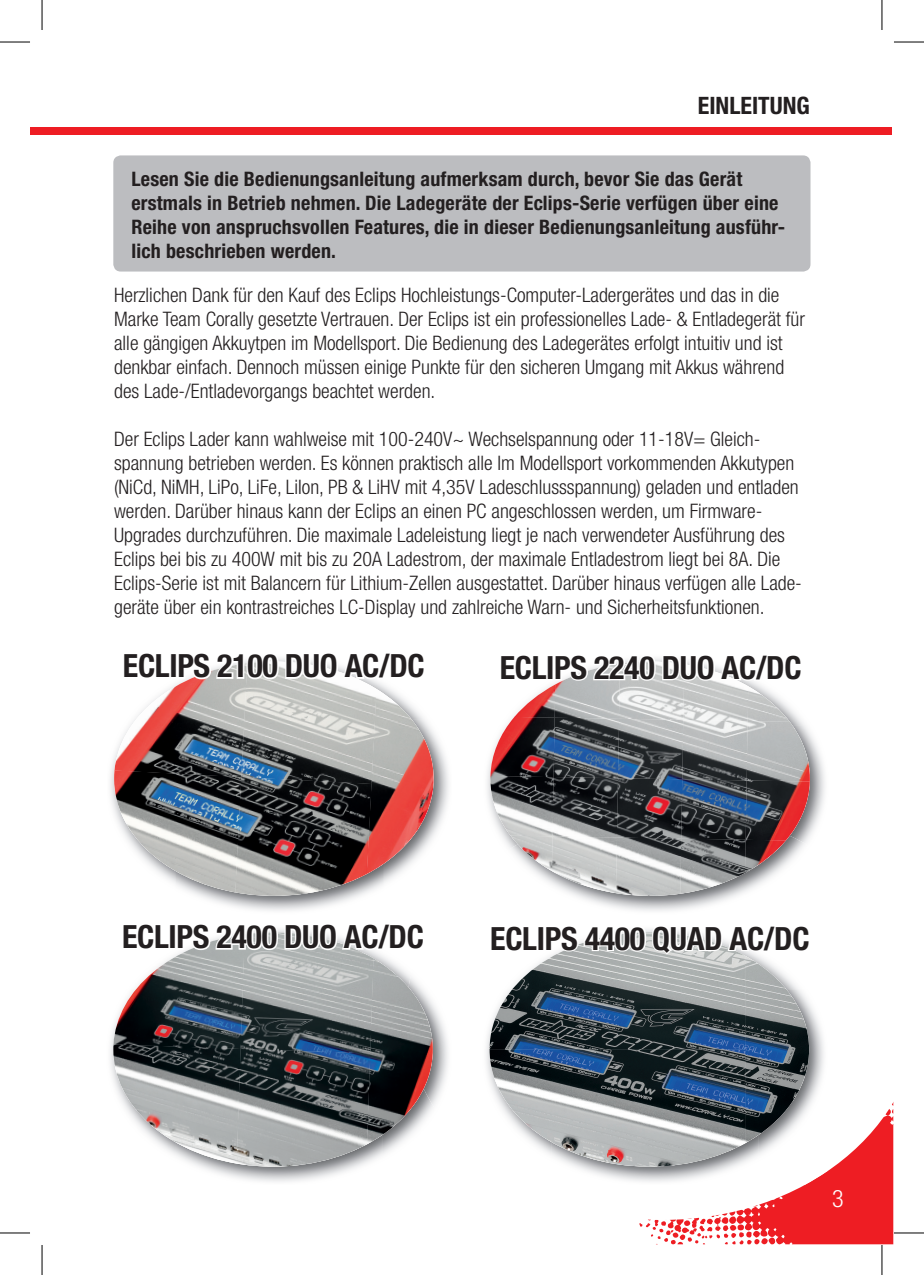
<style>
.page{position:relative;width:924px;height:1275px;background:#fff}
.page>*{position:absolute;margin:0;border:0;box-sizing:border-box;transform-origin:0 0}
.t1{font:700 condensed 32px "Helvetica Neue LT Std";letter-spacing:-.01em;color:#231f20}
.t2{font:700 condensed 24px "Helvetica Neue LT Std";color:#231f20}
.t3{font:300 condensed 24px "Helvetica Neue LT Std";color:#fff}
.t4{font:300 condensed 20px/24px "Helvetica Neue LT Std";color:#231f20}
.t5{font:700 condensed 20px/24px "Helvetica Neue LT Std";letter-spacing:.01em;color:#231f20}
</style>
<div class="page">
<div style="left:31px;top:127px;width:860px;height:8px;background:#ee1d23"></div>
<svg style="left:639px;top:1220px;width:253px;height:24px;fill:#ee1d23"></svg>
<svg style="left:577px;top:896px;width:315px;height:324px"></svg>
<div style="left:113px;top:155px;width:697px;height:116px;background:#bcbdc0;border-radius:7px"></div>
<img style="left:383px;top:732px;width:66px;height:152px">
<img style="left:114px;top:681px;width:127px;height:89px">
<img style="left:241px;top:681px;width:135px;height:96px">
<img style="left:366px;top:689px;width:67px;height:185px">
<img style="left:114px;top:770px;width:127px;height:122px">
<img style="left:235px;top:777px;width:136px;height:119px">
<svg style="left:183px;top:658px;width:193px;height:23px"></svg>
<img style="left:809px;top:732px;width:16px;height:103px">
<img style="left:499px;top:835px;width:312px;height:61px">
<img style="left:514px;top:684px;width:40px;height:33px">
<img style="left:554px;top:683px;width:64px;height:34px">
<img style="left:618px;top:683px;width:65px;height:34px">
<img style="left:683px;top:683px;width:65px;height:37px">
<img style="left:747px;top:686px;width:42px;height:34px">
<img style="left:490px;top:717px;width:193px;height:61px">
<img style="left:681px;top:720px;width:128px;height:59px">
<img style="left:490px;top:776px;width:127px;height:61px">
<img style="left:615px;top:778px;width:67px;height:118px">
<img style="left:680px;top:779px;width:129px;height:61px">
<img style="left:510px;top:835px;width:42px;height:36px">
<img style="left:551px;top:836px;width:65px;height:57px">
<img style="left:679px;top:838px;width:66px;height:55px">
<img style="left:744px;top:839px;width:41px;height:34px">
<svg style="left:551px;top:656px;width:210px;height:27px"></svg>
<img style="left:192px;top:1144px;width:190px;height:38px">
<img style="left:432px;top:1002px;width:16px;height:111px">
<img style="left:113px;top:952px;width:127px;height:92px">
<img style="left:240px;top:952px;width:133px;height:96px">
<img style="left:367px;top:958px;width:65px;height:186px">
<img style="left:113px;top:1044px;width:128px;height:119px">
<img style="left:236px;top:1048px;width:134px;height:118px">
<svg style="left:183px;top:900px;width:192px;height:52px"></svg>
<img style="left:808px;top:925px;width:18px;height:65px">
<img style="left:758px;top:990px;width:68px;height:194px">
<img style="left:575px;top:1143px;width:183px;height:41px">
<img style="left:489px;top:956px;width:256px;height:210px">
<img style="left:744px;top:956px;width:64px;height:187px">
<svg style="left:551px;top:902px;width:260px;height:54px"></svg>
<hr style="left:0;top:42px;width:30px;height:1px;background:#000">
<hr style="left:893px;top:42px;width:30px;height:1px;background:#000">
<hr style="left:0;top:1232px;width:30px;height:1px;background:#000">
<hr style="left:893px;top:1232px;width:30px;height:1px;background:#000">
<hr style="left:42px;top:0;width:1px;height:30px;background:#000">
<hr style="left:42px;top:1245px;width:1px;height:30px;background:#000">
<hr style="left:881px;top:0;width:1px;height:30px;background:#000">
<hr style="left:881px;top:1245px;width:1px;height:30px;background:#000">
<p class="t2" style="left:697px;top:91px;width:113px">EINLEITUNG</p>
<p class="t5" style="left:131px;top:167px;width:655px">Lesen Sie die Bedienungsanleitung aufmerksam durch, bevor Sie das Gerät erstmals in Betrieb nehmen. Die Ladegeräte der Eclips-Serie verfügen über eine Reihe von anspruchsvollen Features, die in dieser Bedienungsanleitung ausführ&shy;lich beschrieben werden.</p>
<p class="t4" style="left:114px;top:283px;width:692px">Herzlichen Dank für den Kauf des Eclips Hochleistungs-Computer-Ladergerätes und das in die Marke Team Corally gesetzte Vertrauen. Der Eclips ist ein professionelles Lade- &amp; Entladegerät für alle gängigen Akkuytpen im Modellsport. Die Bedienung des Ladegerätes erfolgt intuitiv und ist denkbar einfach. Dennoch müssen einige Punkte für den sicheren Umgang mit Akkus während des Lade-/Entladevorgangs beachtet werden.</p>
<p class="t4" style="left:114px;top:427px;width:689px">Der Eclips Lader kann wahlweise mit 100-240V~ Wechselspannung oder 11-18V= Gleich&shy;spannung betrieben werden. Es können praktisch alle Im Modellsport vorkommenden Akkutypen (NiCd, NiMH, LiPo, LiFe, LiIon, PB &amp; LiHV mit 4,35V Ladeschlussspannung) geladen und entladen werden. Darüber hinaus kann der Eclips an einen PC angeschlossen werden, um Firmware-Upgrades durchzuführen. Die maximale Ladeleistung liegt je nach verwendeter Ausführung des Eclips bei bis zu 400W mit bis zu 20A Ladestrom, der maximale Entladestrom liegt bei 8A. Die Eclips-Serie ist mit Balancern für Lithium-Zellen ausgestattet. Darüber hinaus verfügen alle Lade&shy;geräte über ein kontrastreiches LC-Display und zahlreiche Warn- und Sicherheitsfunktionen.</p>
<h1 class="t1" style="left:123px;top:646px;width:303px">ECLIPS 2100 DUO AC/DC</h1>
<h1 class="t1" style="left:499px;top:648px;width:303px">ECLIPS 2240 DUO AC/DC</h1>
<h1 class="t1" style="left:122px;top:917px;width:303px">ECLIPS 2400 DUO AC/DC</h1>
<h1 class="t1" style="left:490px;top:918px;width:320px">ECLIPS 4400 QUAD AC/DC</h1>
<p class="t3" style="left:831px;top:1184px;width:13px">3</p>
</div>
